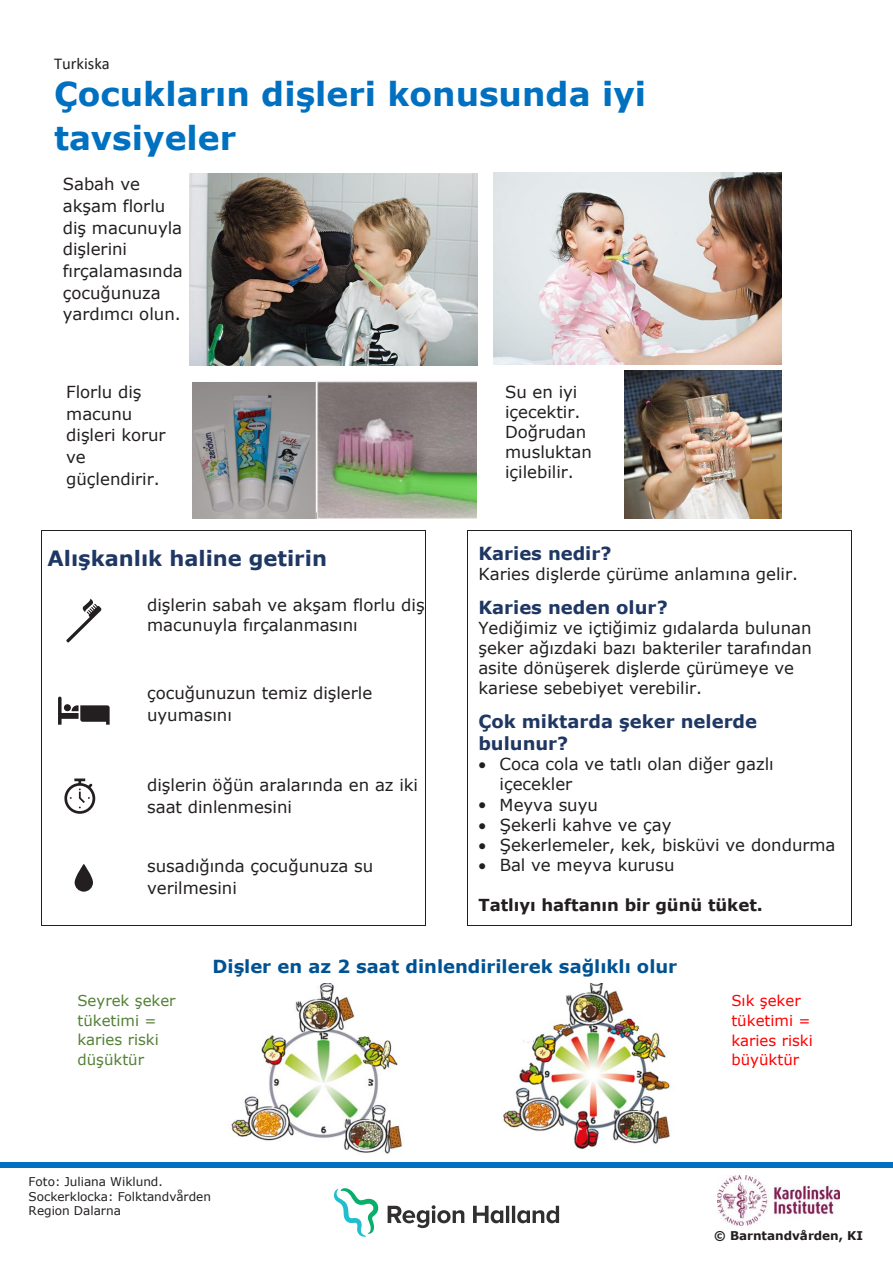
<style>
.page{position:relative;width:893px;height:1263px;background:#fff}
.page>*{position:absolute;margin:0;border:0;box-sizing:border-box;transform-origin:0 0}
.t1{font:700 33px/43.3px "Verdana";color:#0070c0}
.t2{font:700 21px "Verdana";color:#1f3763}
.t3{font:700 18px/21.9px "Verdana";color:#1f3763}
.t4{font:700 18px "Verdana";color:#005292}
.t5{font:16.5px/20.1px "Verdana";color:#231f20}
.t6{font:700 16.5px "Verdana";color:#231f20}
.t7{font:16.5px "Calibri";color:#231f20}
.t8{font:15px/19.6px "Verdana";color:#538135}
.t9{font:15px/19.6px "Verdana";color:#f00}
.t10{font:12px/14.5px "Verdana";letter-spacing:-.005em;color:#231f20}
.t11{font:700 12px "Verdana";letter-spacing:-.005em;color:#231f20}
</style>
<div class="page">
<img style="left:717px;top:1175px;width:122px;height:50px">
<img style="left:503px;top:983px;width:172px;height:166px">
<img style="left:231px;top:983px;width:173px;height:171px">
<svg style="left:41px;top:530px;width:1px;height:12px"></svg>
<hr style="left:42px;top:530px;width:383px;height:1px;background:#231f20">
<svg style="left:425px;top:530px;width:1px;height:12px"></svg>
<svg style="left:467px;top:530px;width:1px;height:12px"></svg>
<hr style="left:468px;top:530px;width:384px;height:1px;background:#231f20">
<hr style="left:41px;top:542px;width:1px;height:41px;background:#231f20">
<hr style="left:425px;top:542px;width:1px;height:41px;background:#231f20">
<hr style="left:467px;top:542px;width:1px;height:41px;background:#231f20">
<hr style="left:852px;top:542px;width:1px;height:41px;background:#231f20">
<hr style="left:41px;top:594px;width:1px;height:77px;background:#231f20">
<hr style="left:425px;top:594px;width:1px;height:77px;background:#231f20">
<hr style="left:467px;top:594px;width:1px;height:77px;background:#231f20">
<hr style="left:852px;top:594px;width:1px;height:77px;background:#231f20">
<hr style="left:41px;top:682px;width:1px;height:81px;background:#231f20">
<hr style="left:425px;top:682px;width:1px;height:81px;background:#231f20">
<hr style="left:467px;top:682px;width:1px;height:81px;background:#231f20">
<hr style="left:852px;top:682px;width:1px;height:81px;background:#231f20">
<hr style="left:41px;top:774px;width:1px;height:70px;background:#231f20">
<hr style="left:425px;top:774px;width:1px;height:70px;background:#231f20">
<hr style="left:467px;top:774px;width:1px;height:70px;background:#231f20">
<hr style="left:852px;top:774px;width:1px;height:70px;background:#231f20">
<hr style="left:41px;top:855px;width:1px;height:70px;background:#231f20">
<hr style="left:42px;top:925px;width:84px;height:1px;background:#231f20">
<svg style="left:126px;top:925px;width:22px;height:1px"></svg>
<hr style="left:148px;top:925px;width:277px;height:1px;background:#231f20">
<hr style="left:425px;top:855px;width:1px;height:70px;background:#231f20">
<hr style="left:467px;top:855px;width:1px;height:70px;background:#231f20">
<hr style="left:468px;top:925px;width:384px;height:1px;background:#231f20">
<hr style="left:852px;top:855px;width:1px;height:70px;background:#231f20">
<svg style="left:66px;top:598px;width:35px;height:44px"></svg>
<svg style="left:58px;top:697px;width:52px;height:28px"></svg>
<svg style="left:64px;top:778px;width:32px;height:36px"></svg>
<svg style="left:75px;top:864px;width:18px;height:28px"></svg>
<img style="left:494px;top:173px;width:288px;height:192px">
<img style="left:189px;top:173px;width:288px;height:192px">
<img style="left:624px;top:370px;width:158px;height:148px">
<img style="left:193px;top:381px;width:283px;height:137px">
<div style="left:0;top:1162px;width:893px;height:6px;background:#0070c0"></div>
<svg style="left:334px;top:1188px;width:44px;height:49px"></svg>
<svg style="left:388px;top:1205px;width:76px;height:23px"></svg>
<svg style="left:473px;top:1206px;width:86px;height:17px"></svg>
<p class="t7" style="left:54px;top:52px;width:57px">Turkiska</p>
<h1 class="t1" style="left:54px;top:72px;width:594px">Çocukların dişleri konusunda iyi tavsiyeler</h1>
<p class="t5" style="left:63px;top:173px;width:122px;line-height:21.6px">Sabah ve akşam florlu diş macunuyla dişlerini fırçalamasında çocuğunuza yardımcı olun.</p>
<p class="t5" style="left:66px;top:381px;width:101px;line-height:21.8px">Florlu diş macunu dişleri korur ve güçlendirir.</p>
<p class="t5" style="left:505px;top:382px;width:88px">Su en iyi içecektir.<br>Doğrudan musluktan içilebilir.</p>
<p class="t2" style="left:48px;top:544px;width:281px">Alışkanlık haline getirin</p>
<p class="t3" style="left:478px;top:542px;width:135px">Karies nedir?</p>
<p class="t5" style="left:478px;top:564px;width:321px">Karies dişlerde çürüme anlamına gelir.</p>
<p class="t3" style="left:478px;top:596px;width:191px">Karies neden olur?</p>
<p class="t5" style="left:478px;top:618px;width:335px">Yediğimiz ve içtiğimiz gıdalarda bulunan şeker ağızdaki bazı bakteriler tarafından asite dönüşerek dişlerde çürümeye ve kariese sebebiyet verebilir.</p>
<p class="t3" style="left:478px;top:710px;width:280px">Çok miktarda şeker nelerde bulunur?</p>
<p class="t5" style="left:500px;top:754px;width:276px;text-indent:-21px">• Coca cola ve tatlı olan diğer gazlı içecekler</p>
<p class="t5" style="left:478px;top:794px;width:121px">• Meyva suyu</p>
<p class="t5" style="left:478px;top:814px;width:195px">• Şekerli kahve ve çay</p>
<p class="t5" style="left:478px;top:835px;width:359px">• Şekerlemeler, kek, bisküvi ve dondurma</p>
<p class="t5" style="left:478px;top:855px;width:198px">• Bal ve meyva kurusu</p>
<p class="t6" style="left:478px;top:893px;width:286px">Tatlıyı haftanın bir günü tüket.</p>
<p class="t5" style="left:147px;top:595px;width:279px">dişlerin sabah ve akşam florlu diş macunuyla fırçalanmasını</p>
<p class="t5" style="left:147px;top:682px;width:227px;line-height:21.9px">çocuğunuzun temiz dişlerle uyumasını</p>
<p class="t5" style="left:147px;top:774px;width:272px;line-height:21.8px">dişlerin öğün aralarında en az iki saat dinlenmesini</p>
<p class="t5" style="left:147px;top:855px;width:228px;line-height:21.8px">susadığında çocuğunuza su verilmesini</p>
<p class="t8" style="left:77px;top:990px;width:100px">Seyrek şeker tüketimi = karies riski düşüktür</p>
<p class="t4" style="left:213px;top:953px;width:466px">Dişler en az 2 saat dinlendirilerek sağlıklı olur</p>
<p class="t9" style="left:731px;top:991px;width:83px">Sık şeker tüketimi = karies riski büyüktür</p>
<p class="t10" style="left:29px;top:1174px;width:184px">Foto: Juliana Wiklund.<br>Sockerklocka: Folktandvården<br>Region Dalarna</p>
<p class="t11" style="left:714px;top:1227px;width:150px">© Barntandvården, KI</p>
</div>
